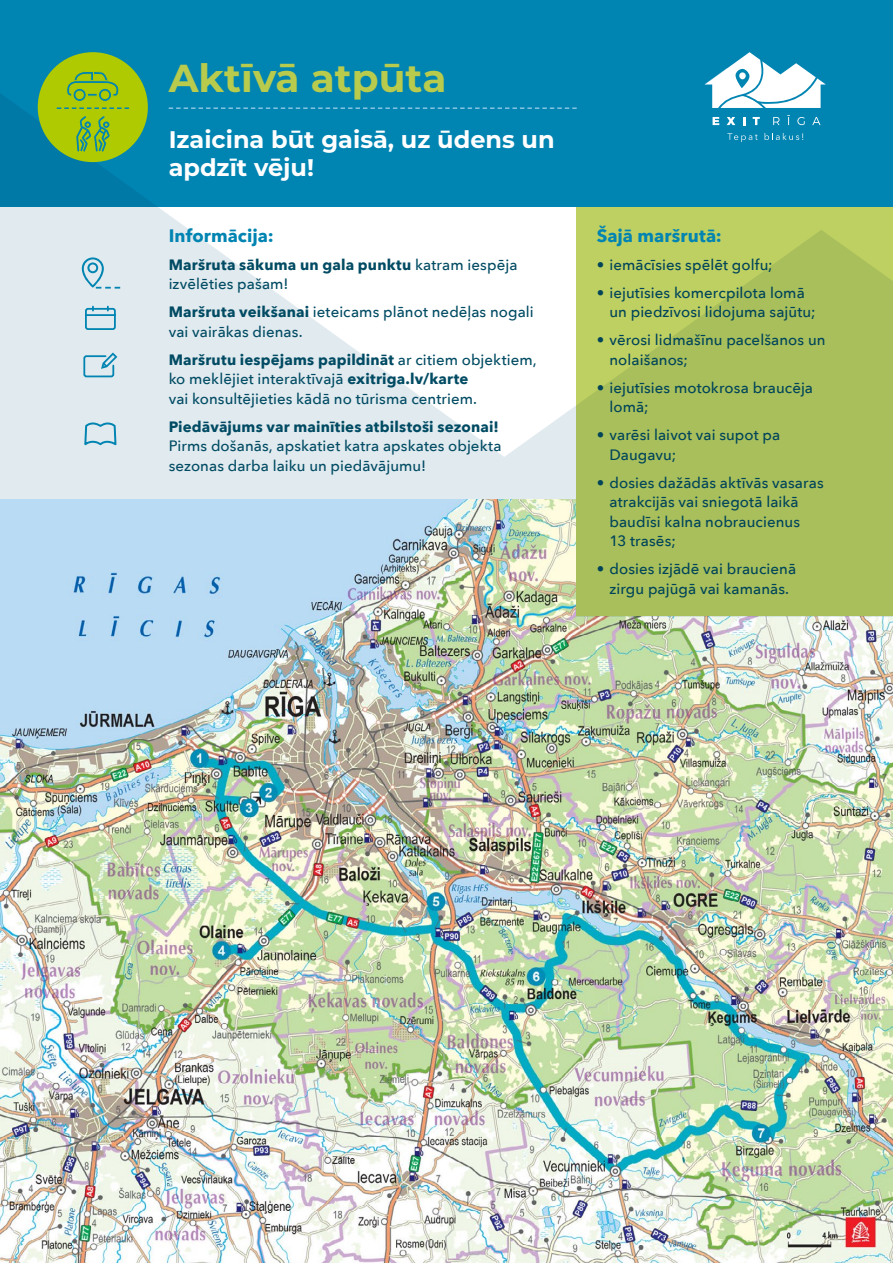
<style>
.page{position:relative;width:893px;height:1263px;background:#fff}
.page>*{position:absolute;margin:0;border:0;box-sizing:border-box;transform-origin:0 0}
.t1{font:700 39px "Montserrat";color:#b8cb4d}
.t2{font:700 24px/27.6px "Montserrat";color:#fff}
.t3{font:700 18px "Avenir Next";letter-spacing:.005em;color:#0084b2}
.t4{font:500 15px/19.5px "Avenir Next";letter-spacing:.005em;color:#004b63}
.t5{font:500 15px/19.5px "Avenir Next";letter-spacing:.005em;color:#004459}
.t6{font:700 15px "Avenir Next";letter-spacing:.01em;color:#004b63}
.s1{font-weight:700}
</style>
<div class="page">
<img style="left:0;top:499px;width:893px;height:764px">
<svg style="left:0;top:207px;width:577px;height:292px;fill:#e1eaef"></svg>
<svg style="left:577px;top:207px;width:316px;height:409px;background:#adc35d"></svg>
<div style="left:0;top:0;width:893px;height:207px;background:#0084b2"></div>
<svg style="left:0;top:52px;width:821px;height:155px"></svg>
<div style="left:38px;top:52px;width:110px;height:110px;background:#afca00;border-radius:50%"></div>
<svg style="left:169px;top:107px;width:408px;height:2px"></svg>
<svg style="left:57px;top:71px;width:72px;height:38px"></svg>
<svg style="left:727px;top:133px;width:31px;height:9px"></svg>
<svg style="left:765px;top:133px;width:38px;height:7px"></svg>
<svg style="left:713px;top:117px;width:6px;height:8px"></svg>
<svg style="left:727px;top:117px;width:8px;height:8px"></svg>
<svg style="left:743px;top:117px;width:2px;height:8px"></svg>
<svg style="left:753px;top:117px;width:7px;height:8px"></svg>
<svg style="left:773px;top:117px;width:7px;height:8px"></svg>
<svg style="left:787px;top:115px;width:3px;height:10px"></svg>
<svg style="left:797px;top:117px;width:8px;height:8px"></svg>
<svg style="left:812px;top:117px;width:8px;height:8px"></svg>
<svg style="left:705px;top:52px;width:121px;height:56px"></svg>
<svg style="left:82px;top:257px;width:38px;height:32px"></svg>
<div style="left:85px;top:308px;width:31px;height:22px;border:2px solid #0084b2;border-radius:2px"></div>
<hr style="left:85px;top:314px;width:31px;height:2px;background:#0084b2">
<svg style="left:83px;top:352px;width:34px;height:26px"></svg>
<svg style="left:83px;top:421px;width:34px;height:111px;background:#c9e0ed"></svg>
<svg style="left:76px;top:116px;width:34px;height:36px"></svg>
<h1 class="t1" style="left:169px;top:50px;width:279px">Aktīvā atpūta</h1>
<h2 class="t2" style="left:169px;top:125px;width:388px">Izaicina būt gaisā, uz ūdens un apdzīt vēju!</h2>
<p class="t3" style="left:169px;top:220px;width:107px">Informācija:</p>
<p class="t4" style="left:169px;top:254px;width:350px"><span class="s1">Maršruta sākuma un gala punktu</span> katram iespēja izvēlēties pašam!</p>
<p class="t4" style="left:169px;top:302px;width:367px"><span class="s1">Maršruta veikšanai</span> ieteicams plānot nedēļas nogali vai vairākas dienas.</p>
<p class="t4" style="left:169px;top:349px;width:370px"><span class="s1">Maršrutu iespējams papildināt</span> ar citiem objektiem, ko meklējiet interaktīvajā <span class="s1">exitriga.lv/karte<br></span>vai konsultējieties kādā no tūrisma centriem.</p>
<p class="t6" style="left:169px;top:414px;width:332px">Piedāvājums var mainīties atbilstoši sezonai!</p>
<p class="t4" style="left:169px;top:436px;width:334px">Pirms došanās, apskatiet katra apskates objekta sezonas darba laiku un piedāvājumu!</p>
<p class="t3" style="left:597px;top:220px;width:127px">Šajā maršrutā:</p>
<p class="t5" style="left:597px;top:254px;width:177px">• iemācīsies spēlēt golfu;</p>
<p class="t5" style="left:609px;top:282px;width:208px;text-indent:-13px">• iejutīsies komercpilota lomā un piedzīvosi lidojuma sajūtu;</p>
<p class="t5" style="left:609px;top:330px;width:218px;text-indent:-13px">• vērosi lidmašīnu pacelšanos un nolaišanos;</p>
<p class="t5" style="left:609px;top:377px;width:205px;text-indent:-13px">• iejutīsies motokrosa braucēja lomā;</p>
<p class="t5" style="left:609px;top:425px;width:172px;text-indent:-13px">• varēsi laivot vai supot pa<br>Daugavu;</p>
<p class="t5" style="left:609px;top:472px;width:216px;text-indent:-13px">• dosies dažādās aktīvās vasaras atrakcijās vai sniegotā laikā baudīsi kalna nobraucienus<br>13 trasēs;</p>
<p class="t5" style="left:597px;top:559px;width:201px;text-align:center">• dosies izjādē vai braucienā zirgu pajūgā vai kamanās.</p>
</div>
